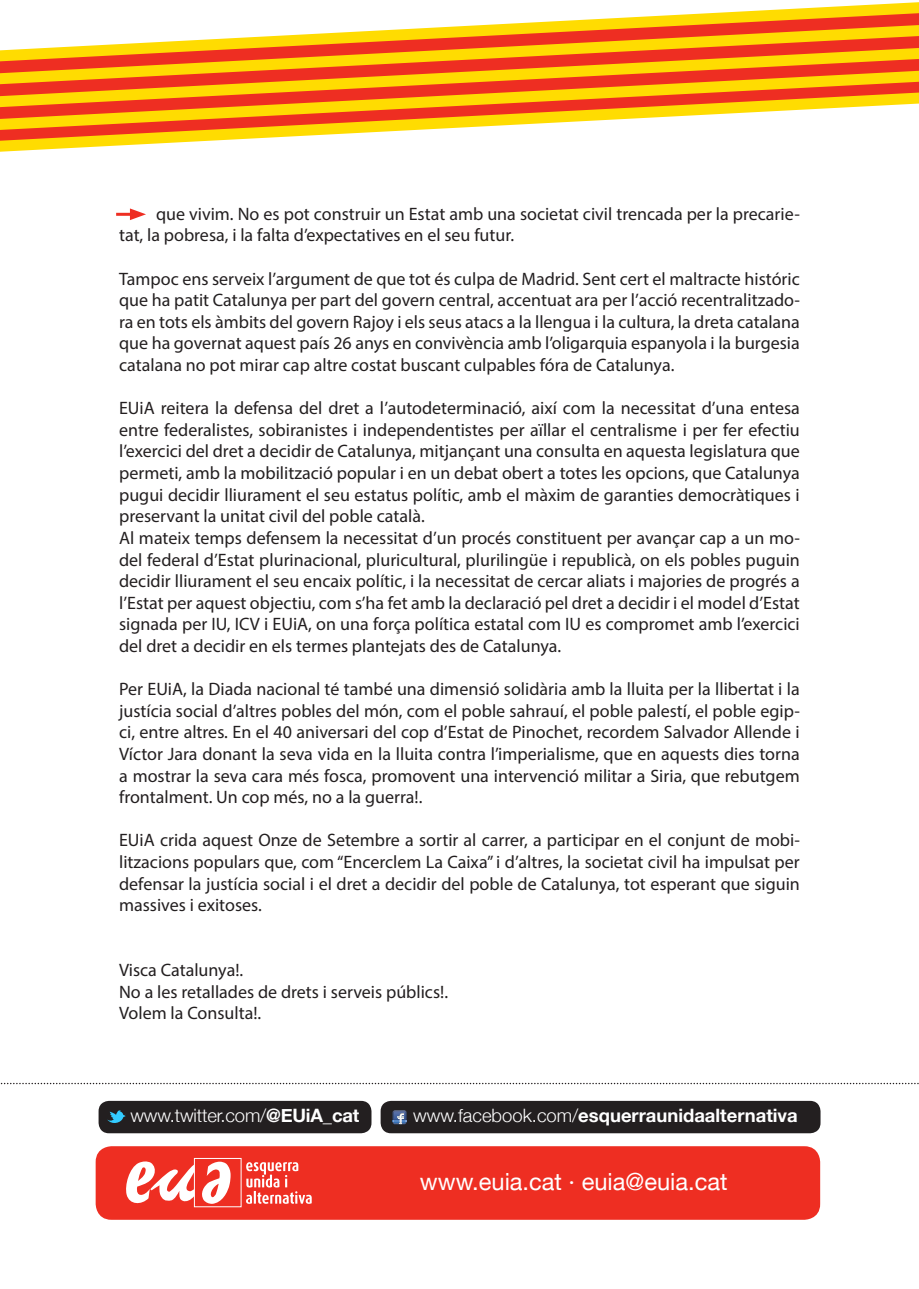
<style>
.page{position:relative;width:919px;height:1289px;background:#fff}
.page>*{position:absolute;margin:0;border:0;box-sizing:border-box;transform-origin:0 0}
.t1{font:23.55px "Helvetica Neue";color:#fff}
.t2{font:700 18.45px "Helvetica Neue";color:#fff}
.t3{font:300 18.45px "Helvetica Neue";letter-spacing:-.01em;color:#fff}
.t4{font:18px/21.6px "Myriad Pro";color:#231f20;text-align:justify}
.s1{font-weight:700}
.s2{font-weight:300}
</style>
<div class="page">
<svg style="left:0;top:61px;width:918px;height:10px;background:#f57d12"></svg>
<svg style="left:0;top:71px;width:918px;height:22px;background:#f68112"></svg>
<svg style="left:0;top:93px;width:918px;height:59px"></svg>
<svg style="left:0;top:2px;width:918px;height:59px"></svg>
<div style="left:96px;top:1146px;width:724px;height:73px;background:#ee2e22;border-radius:16px"></div>
<div style="left:194px;top:1158px;width:47px;height:48px;border:1px solid #fff"></div>
<svg style="left:126px;top:1160px;width:104px;height:45px"></svg>
<svg style="left:246px;top:1162px;width:66px;height:41px"></svg>
<div style="left:380px;top:1100px;width:440px;height:33px;background:#231f20;border-radius:10px"></div>
<svg style="left:392px;top:1110px;width:15px;height:14px"></svg>
<div style="left:99px;top:1100px;width:272px;height:33px;background:#231f20;border-radius:10px"></div>
<svg style="left:107px;top:1110px;width:19px;height:13px"></svg>
<svg style="left:0;top:1082px;width:919px;height:2px"></svg>
<hr style="left:116px;top:213px;width:20px;height:3px;background:#ee2e22">
<svg style="left:130px;top:208px;width:16px;height:12px"></svg>
<p class="t4" style="left:119px;top:203px;width:682px;text-indent:37px">que vivim. No es pot construir un Estat amb una societat civil trencada per la precarie&shy;tat, la pobresa, i la falta d’expectatives en el seu futur.</p>
<p class="t4" style="left:119px;top:267px;width:682px">Tampoc ens serveix l’argument de que tot és culpa de Madrid. Sent cert el maltracte históric que ha patit Catalunya per part del govern central, accentuat ara per l’acció recentralitzado&shy;ra en tots els àmbits del govern Rajoy i els seus atacs a la llengua i la cultura, la dreta catalana que ha governat aquest país 26 anys en convivència amb l’oligarquia espanyola i la burgesia catalana no pot mirar cap altre costat buscant culpables fóra de Catalunya.</p>
<p class="t4" style="left:119px;top:397px;width:682px">EUiA reitera la defensa del dret a l’autodeterminació, així com la necessitat d’una entesa entre federalistes, sobiranistes i independentistes per aïllar el centralisme i per fer efectiu l’exercici del dret a decidir de Catalunya, mitjançant una consulta en aquesta legislatura que permeti, amb la mobilització popular i en un debat obert a totes les opcions, que Catalunya pugui decidir lliurament el seu estatus polític, amb el màxim de garanties democràtiques i preservant la unitat civil del poble català.</p>
<p class="t4" style="left:119px;top:527px;width:682px">Al mateix temps defensem la necessitat d’un procés constituent per avançar cap a un mo&shy;del federal d’Estat plurinacional, pluricultural, plurilingüe i republicà, on els pobles puguin decidir lliurament el seu encaix polític, i la necessitat de cercar aliats i majories de progrés a l’Estat per aquest objectiu, com s’ha fet amb la declaració pel dret a decidir i el model d’Estat signada per IU, ICV i EUiA, on una força política estatal com IU es compromet amb l’exercici del dret a decidir en els termes plantejats des de Catalunya.</p>
<p class="t4" style="left:119px;top:678px;width:682px">Per EUiA, la Diada nacional té també una dimensió solidària amb la lluita per la llibertat i la justícia social d’altres pobles del món, com el poble sahrauí, el poble palestí, el poble egip&shy;ci, entre altres. En el 40 aniversari del cop d’Estat de Pinochet, recordem Salvador Allende i Víctor Jara donant la seva vida en la lluita contra l’imperialisme, que en aquests dies torna a mostrar la seva cara més fosca, promovent una intervenció militar a Siria, que rebutgem frontalment. Un cop més, no a la guerra!.</p>
<p class="t4" style="left:119px;top:829px;width:682px">EUiA crida aquest Onze de Setembre a sortir al carrer, a participar en el conjunt de mobi&shy;litzacions populars que, com “Encerclem La Caixa” i d’altres, la societat civil ha impulsat per defensar la justícia social i el dret a decidir del poble de Catalunya, tot esperant que siguin massives i exitoses.</p>
<p class="t4" style="left:119px;top:959px;width:126px">Visca Catalunya!.</p>
<p class="t4" style="left:119px;top:980px;width:330px">No a les retallades de drets i serveis públics!.</p>
<p class="t4" style="left:119px;top:1002px;width:144px">Volem la Consulta!.</p>
<p class="t3" style="left:130px;top:1100px;width:230px">www.twitter.com/<span class="s1">@EUiA_cat</span></p>
<p class="t2" style="left:413px;top:1100px;width:386px"><span class="s2">www.facebook.com/</span>esquerraunidaalternativa</p>
<p class="t1" style="left:420px;top:1165px;width:309px">www.euia.cat · euia@euia.cat</p>
</div>
